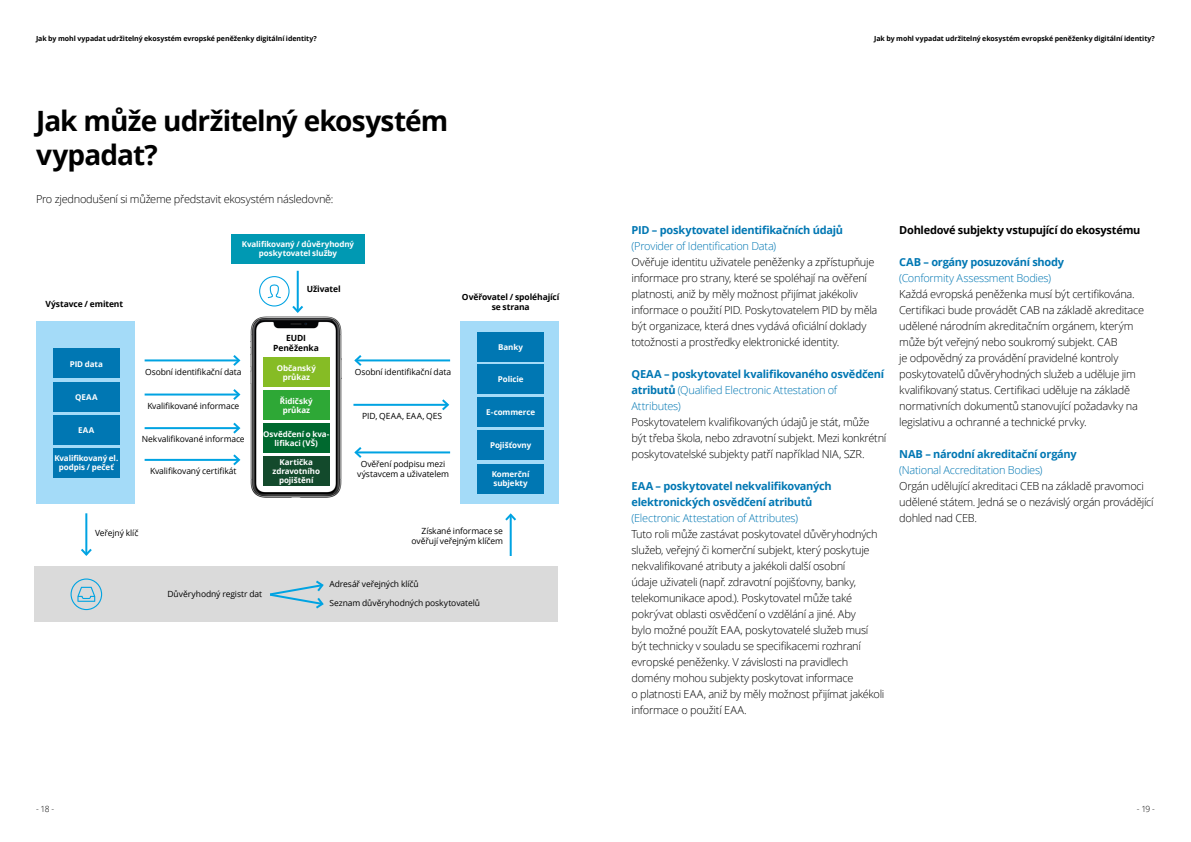
<style>
.page{position:relative;width:1191px;height:842px;background:#fff}
.page>*{position:absolute;margin:0;border:0;box-sizing:border-box;transform-origin:0 0}
.t1{font:700 28px/33.6px "Open Sans";letter-spacing:-.03em;color:#000}
.t2{font:300 11px/16px "Open Sans";letter-spacing:-.025em;color:#000}
.t3{font:700 11px/16px "Open Sans";letter-spacing:-.025em;color:#0077b3}
.t4{font:300 11px "Open Sans";letter-spacing:-.025em;color:#0077b3}
.t5{font:700 11px "Open Sans";letter-spacing:-.025em;color:#000}
.t6{font:8.5px/10px "Open Sans";letter-spacing:-.01em;color:#000;text-align:center}
.t7{font:700 8.5px/10px "Open Sans";letter-spacing:-.01em;color:#000;text-align:center}
.t8{font:300 8.5px "Open Sans";color:#000}
.t9{font:700 8px/9px "Open Sans";letter-spacing:-.01em;color:#fff;text-align:center}
.t10{font:700 7px "Open Sans";letter-spacing:-.005em;color:#000}
.s1{font-weight:300}
</style>
<div class="page">
<img style="left:250px;top:316px;width:92px;height:182px">
<div style="left:263px;top:357px;width:66px;height:30px;background:#86bc25"></div>
<div style="left:36px;top:321px;width:99px;height:182px;background:#a4dbf8"></div>
<div style="left:34px;top:567px;width:524px;height:55px;background:#dadada"></div>
<div style="left:460px;top:321px;width:99px;height:182px;background:#a4dbf8"></div>
<div style="left:53px;top:349px;width:66px;height:29px;background:#0077b3"></div>
<div style="left:231px;top:234px;width:134px;height:29px;background:#0099b3"></div>
<div style="left:477px;top:365px;width:67px;height:29px;background:#0077b3"></div>
<div style="left:477px;top:332px;width:67px;height:29px;background:#0077b3"></div>
<div style="left:263px;top:390px;width:66px;height:30px;background:#2ea836"></div>
<div style="left:53px;top:382px;width:66px;height:29px;background:#0077b3"></div>
<div style="left:477px;top:398px;width:67px;height:29px;background:#0077b3"></div>
<div style="left:263px;top:424px;width:66px;height:29px;background:#00692f"></div>
<div style="left:53px;top:415px;width:66px;height:29px;background:#0077b3"></div>
<div style="left:477px;top:431px;width:67px;height:29px;background:#0077b3"></div>
<div style="left:263px;top:457px;width:66px;height:29px;background:#134a2c"></div>
<div style="left:53px;top:448px;width:66px;height:29px;background:#0077b3"></div>
<div style="left:477px;top:464px;width:67px;height:29px;background:#0077b3"></div>
<hr style="left:145px;top:359px;width:94px;height:2px;background:#00a3e2">
<svg style="left:231px;top:355px;width:10px;height:11px"></svg>
<hr style="left:356px;top:359px;width:94px;height:2px;background:#00a3e2">
<svg style="left:354px;top:355px;width:10px;height:11px"></svg>
<hr style="left:356px;top:451px;width:94px;height:2px;background:#00a3e2">
<svg style="left:354px;top:447px;width:10px;height:11px"></svg>
<hr style="left:145px;top:393px;width:94px;height:2px;background:#00a3e2">
<svg style="left:231px;top:389px;width:10px;height:11px"></svg>
<hr style="left:353px;top:404px;width:95px;height:2px;background:#00a3e2">
<svg style="left:440px;top:399px;width:10px;height:12px"></svg>
<hr style="left:145px;top:427px;width:94px;height:2px;background:#00a3e2">
<svg style="left:231px;top:422px;width:10px;height:12px"></svg>
<hr style="left:145px;top:459px;width:94px;height:2px;background:#00a3e2">
<svg style="left:231px;top:454px;width:10px;height:12px"></svg>
<hr style="left:85px;top:513px;width:2px;height:41px;background:#00a3e2">
<svg style="left:81px;top:547px;width:11px;height:9px"></svg>
<hr style="left:297px;top:271px;width:2px;height:41px;background:#00a3e2">
<hr style="left:510px;top:515px;width:2px;height:41px;background:#00a3e2">
<svg style="left:505px;top:513px;width:11px;height:10px"></svg>
<svg style="left:259px;top:276px;width:44px;height:37px"></svg>
<svg style="left:71px;top:578px;width:31px;height:32px"></svg>
<svg style="left:270px;top:580px;width:54px;height:29px"></svg>
<p class="t10" style="left:36px;top:34px;width:282px">Jak by mohl vypadat udržitelný ekosystém evropské peněženky digitální identity?</p>
<p class="t10" style="left:874px;top:34px;width:282px">Jak by mohl vypadat udržitelný ekosystém evropské peněženky digitální identity?</p>
<h1 class="t1" style="left:36px;top:103px;width:414px">Jak může udržitelný ekosystém vypadat?</h1>
<p class="t2" style="left:36px;top:191px;width:299px">Pro zjednodušení si můžeme představit ekosystém následovně:</p>
<p class="t9" style="left:242px;top:240px;width:114px">Kvalifikovaný / důvěryhodný poskytovatel služby</p>
<p class="t7" style="left:46px;top:298px;width:79px">Výstavce / emitent</p>
<p class="t7" style="left:307px;top:284px;width:35px">Uživatel</p>
<p class="t7" style="left:462px;top:292px;width:99px">Ověřovatel / spoléhající se strana</p>
<p class="t7" style="left:273px;top:332px;width:47px">EUDI<br>Peněženka</p>
<p class="t9" style="left:498px;top:342px;width:26px">Banky</p>
<p class="t9" style="left:70px;top:359px;width:35px">PID data</p>
<p class="t9" style="left:277px;top:363px;width:41px">Občanský průkaz</p>
<p class="t6" style="left:145px;top:366px;width:98px">Osobní identifikační data</p>
<p class="t6" style="left:355px;top:366px;width:98px">Osobní identifikační data</p>
<p class="t9" style="left:498px;top:375px;width:27px">Policie</p>
<p class="t9" style="left:75px;top:392px;width:24px">QEAA</p>
<p class="t6" style="left:147px;top:400px;width:93px">Kvalifikované informace</p>
<p class="t9" style="left:280px;top:396px;width:34px">Řidičský průkaz</p>
<p class="t6" style="left:362px;top:411px;width:81px">PID, QEAA, EAA, QES</p>
<p class="t9" style="left:486px;top:408px;width:50px">E-commerce</p>
<p class="t9" style="left:78px;top:425px;width:18px">EAA</p>
<p class="t9" style="left:54px;top:454px;width:65px">Kvalifikovaný el. podpis / pečeť</p>
<p class="t6" style="left:142px;top:434px;width:104px">Nekvalifikované informace</p>
<p class="t6" style="left:150px;top:466px;width:88px">Kvalifikovaný certifikát</p>
<p class="t9" style="left:263px;top:429px;width:68px">Osvědčení o kva&shy;lifikaci (VŠ)</p>
<p class="t9" style="left:272px;top:458px;width:49px">Kartička zdravotního pojištění</p>
<p class="t6" style="left:357px;top:458px;width:93px">Ověření podpisu mezi výstavcem a uživatelem</p>
<p class="t9" style="left:490px;top:441px;width:43px">Pojišťovny</p>
<p class="t9" style="left:492px;top:469px;width:39px;text-align:left">Komerční subjekty</p>
<p class="t6" style="left:95px;top:527px;width:45px">Veřejný klíč</p>
<p class="t6" style="left:411px;top:525px;width:93px;text-align:right">Získané informace se ověřují veřejným klíčem</p>
<p class="t6" style="left:167px;top:588px;width:96px">Důvěryhodný registr dat</p>
<p class="t6" style="left:329px;top:579px;width:91px">Adresář veřejných klíčů</p>
<p class="t6" style="left:329px;top:598px;width:152px">Seznam důvěryhodných poskytovatelů</p>
<p class="t3" style="left:631px;top:222px;width:213px">PID – poskytovatel identifikačních údajů</p>
<p class="t4" style="left:631px;top:239px;width:146px">(Provider of Identification Data)</p>
<p class="t2" style="left:631px;top:254px;width:247px">Ověřuje identitu uživatele peněženky a zpřístupňuje informace pro strany, které se spoléhají na ověření platnosti, aniž by měly možnost přijímat jakékoliv informace o použití PID. Poskytovatelem PID by měla být organizace, která dnes vydává oficiální doklady totožnosti a prostředky elektronické identity.</p>
<p class="t3" style="left:631px;top:366px;width:254px">QEAA – poskytovatel kvalifikovaného osvědčení atributů <span class="s1">(Qualified Electronic Attestation of<br>Attributes)</span></p>
<p class="t2" style="left:631px;top:414px;width:256px">Poskytovatelem kvalifikovaných údajů je stát, může být třeba škola, nebo zdravotní subjekt. Mezi konkrétní poskytovatelské subjekty patří například NIA, SZR.</p>
<p class="t3" style="left:631px;top:478px;width:202px">EAA – poskytovatel nekvalifikovaných elektronických osvědčení atributů</p>
<p class="t4" style="left:631px;top:511px;width:168px">(Electronic Attestation of Attributes)</p>
<p class="t2" style="left:631px;top:526px;width:254px">Tuto roli může zastávat poskytovatel důvěryhodných služeb, veřejný či komerční subjekt, který poskytuje nekvalifikované atributy a jakékoli další osobní<br>údaje uživateli (např. zdravotní pojišťovny, banky, telekomunikace apod.). Poskytovatel může také pokrývat oblasti osvědčení o vzdělání a jiné. Aby<br>bylo možné použít EAA, poskytovatelé služeb musí být technicky v souladu se specifikacemi rozhraní evropské peněženky. V závislosti na pravidlech domény mohou subjekty poskytovat informace<br>o platnosti EAA, aniž by měly možnost přijímat jakékoli informace o použití EAA.</p>
<p class="t5" style="left:899px;top:222px;width:243px">Dohledové subjekty vstupující do ekosystému</p>
<p class="t3" style="left:899px;top:254px;width:166px">CAB – orgány posuzování shody</p>
<p class="t4" style="left:899px;top:271px;width:153px">(Conformity Assessment Bodies)</p>
<p class="t2" style="left:899px;top:286px;width:246px">Každá evropská peněženka musí být certifikována.<br>Certifikaci bude provádět CAB na základě akreditace udělené národním akreditačním orgánem, kterým může být veřejný nebo soukromý subjekt. CAB<br>je odpovědný za provádění pravidelné kontroly poskytovatelů důvěryhodných služeb a uděluje jim kvalifikovaný status. Certifikaci uděluje na základě normativních dokumentů stanovující požadavky na legislativu a ochranné a technické prvky.</p>
<p class="t3" style="left:899px;top:446px;width:179px">NAB – národní akreditační orgány</p>
<p class="t4" style="left:899px;top:463px;width:145px">(National Accreditation Bodies)</p>
<p class="t2" style="left:899px;top:478px;width:256px">Orgán udělující akreditaci CEB na základě pravomoci udělené státem. Jedná se o nezávislý orgán provádějící dohled nad CEB.</p>
<p class="t8" style="left:36px;top:803px;width:20px">- 18 -</p>
<p class="t8" style="left:1137px;top:803px;width:20px">- 19 -</p>
</div>
